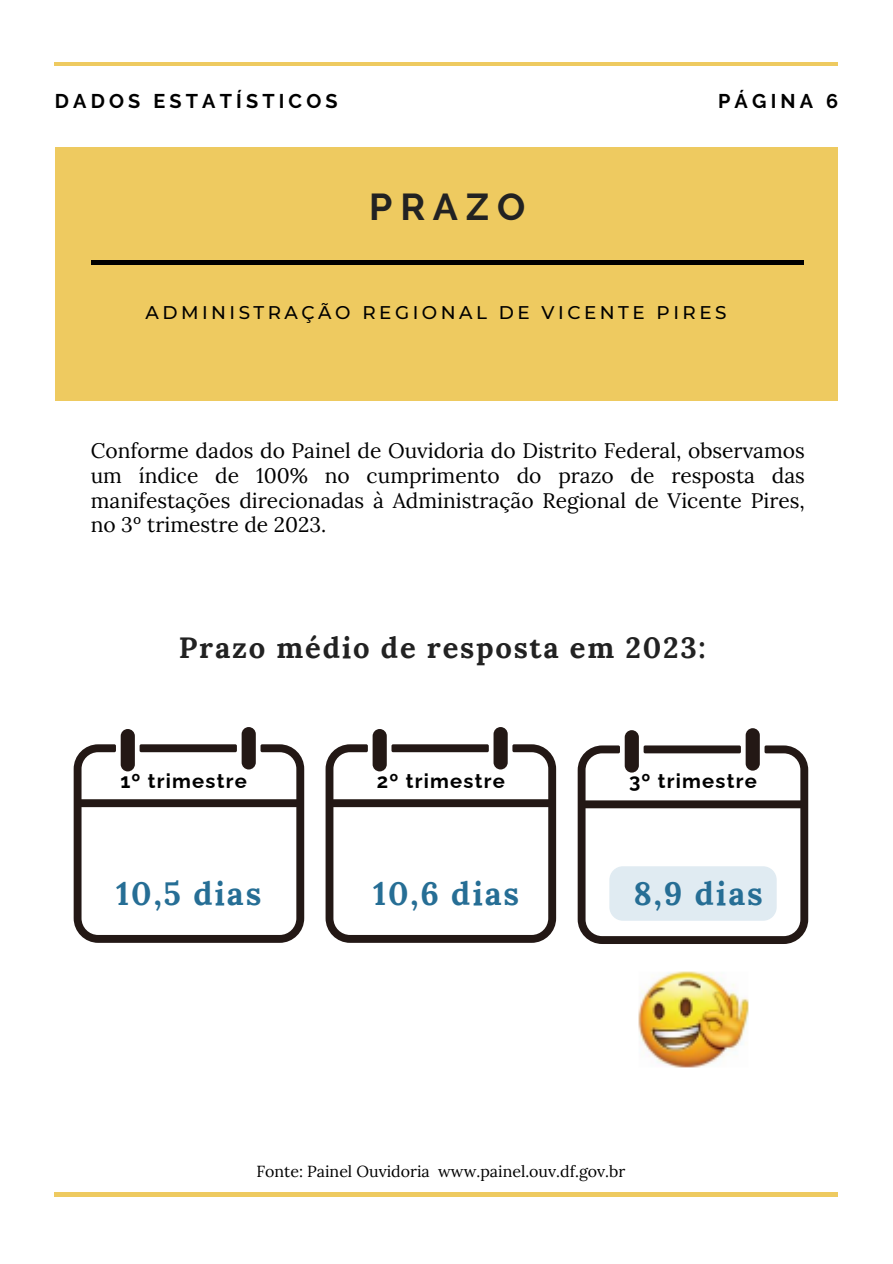
<style>
.page{position:relative;width:893px;height:1264px;background:#fff}
.page>*{position:absolute;margin:0;border:0;box-sizing:border-box;transform-origin:0 0}
.t1{font:700 37.35px "Raleway";letter-spacing:.21em;color:#222}
.t2{font:700 32.25px "Lora";letter-spacing:.06em;color:#266e95}
.t3{font:700 29.25px "Lora";letter-spacing:.06em;color:#222}
.t4{font:21px/24.8px "Lora";color:#000;text-align:justify}
.t5{font:700 20.25px "Raleway";letter-spacing:.06em;color:#000}
.t6{font:700 19.8px "Raleway";letter-spacing:.21em;color:#000}
.t7{font:500 18.3px "Montserrat";letter-spacing:.19em;color:#000}
.t8{font:15.9px "Lora";color:#000}
</style>
<div class="page">
<hr style="left:55px;top:62px;width:782px;height:4px;background:#eeca60">
<div style="left:55px;top:147px;width:782px;height:253px;background:#eeca60"></div>
<hr style="left:91px;top:261px;width:712px;height:3px;background:#000">
<hr style="left:55px;top:1192px;width:782px;height:4px;background:#eeca60">
<svg style="left:577px;top:745px;width:231px;height:199px"></svg>
<div style="left:624px;top:730px;width:14px;height:42px;background:#231815;border-radius:7px"></div>
<div style="left:745px;top:728px;width:14px;height:42px;background:#231815;border-radius:7px"></div>
<div style="left:609px;top:866px;width:167px;height:54px;background:#e0ebf2"></div>
<svg style="left:325px;top:744px;width:231px;height:198px"></svg>
<div style="left:372px;top:729px;width:15px;height:42px;background:#231815;border-radius:7px"></div>
<div style="left:493px;top:727px;width:14px;height:42px;background:#231815;border-radius:7px"></div>
<svg style="left:74px;top:744px;width:230px;height:198px"></svg>
<div style="left:121px;top:729px;width:14px;height:42px;background:#231815;border-radius:7px"></div>
<div style="left:241px;top:727px;width:15px;height:42px;background:#231815;border-radius:7px"></div>
<img style="left:638px;top:971px;width:111px;height:97px">
<p class="t6" style="left:55px;top:89px;width:284px">DADOS ESTATÍSTICOS</p>
<p class="t6" style="left:718px;top:89px;width:122px">PÁGINA 6</p>
<p class="t1" style="left:369px;top:185px;width:157px">PRAZO</p>
<p class="t7" style="left:145px;top:301px;width:582px">ADMINISTRAÇÃO REGIONAL DE VICENTE PIRES</p>
<p class="t4" style="left:91px;top:438px;width:715px">Conforme dados do Painel de Ouvidoria do Distrito Federal, observamos um índice de 100% no cumprimento do prazo de resposta das manifestações direcionadas à Administração Regional de Vicente Pires, no 3º trimestre de 2023.</p>
<p class="t3" style="left:179px;top:628px;width:528px">Prazo médio de resposta em 2023:</p>
<p class="t5" style="left:120px;top:769px;width:128px">1º trimestre</p>
<p class="t2" style="left:116px;top:872px;width:147px">10,5 dias</p>
<p class="t5" style="left:377px;top:769px;width:129px">2º trimestre</p>
<p class="t2" style="left:373px;top:872px;width:148px">10,6 dias</p>
<p class="t5" style="left:629px;top:769px;width:129px">3º trimestre</p>
<p class="t2" style="left:633px;top:872px;width:131px">8,9 dias</p>
<p class="t8" style="left:256px;top:1161px;width:370px">Fonte: Painel Ouvidoria www.painel.ouv.df.gov.br</p>
</div>
